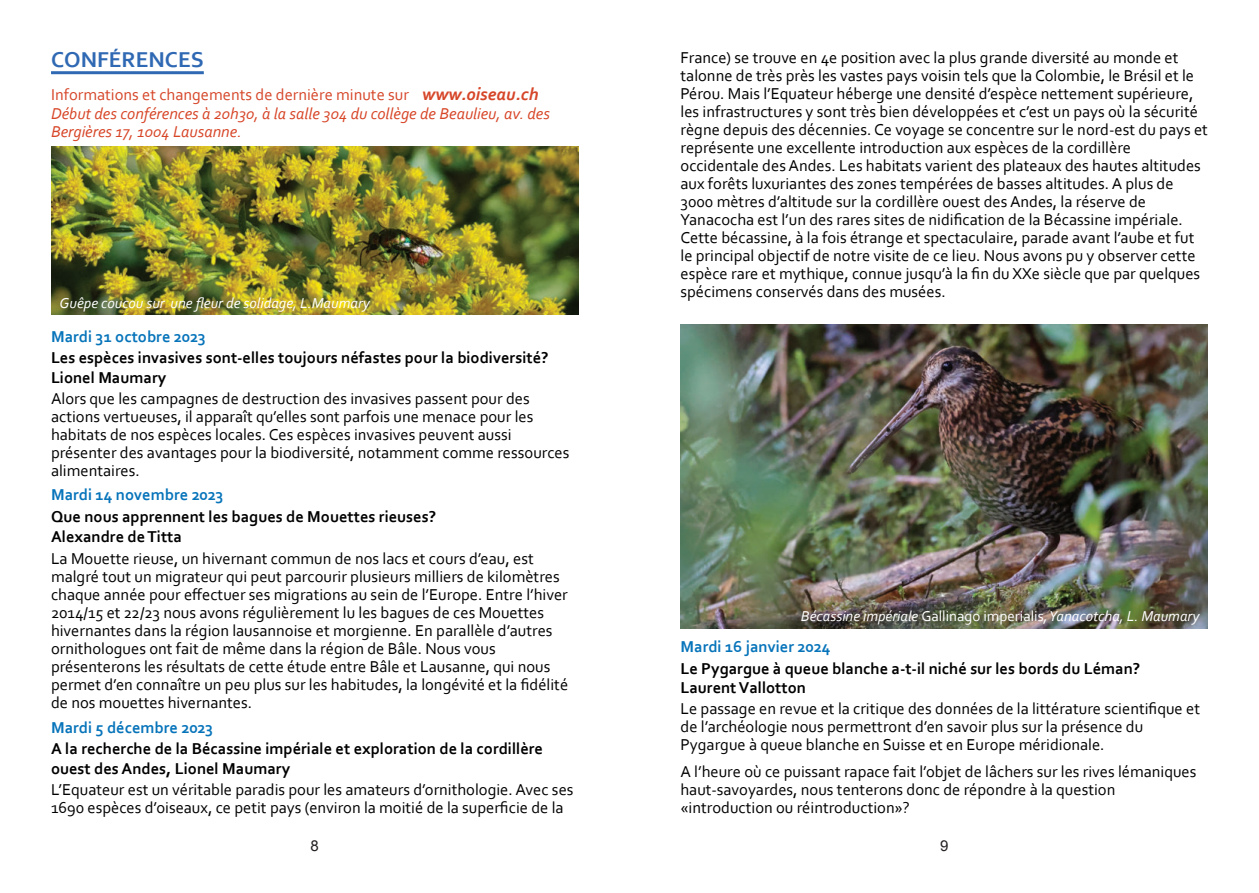
<style>
.page{position:relative;width:1259px;height:893px;background:#fff}
.page>*{position:absolute;margin:0;border:0;box-sizing:border-box;transform-origin:0 0}
.t1{font:700 22.5px "Corbel";color:#2f69b3}
.t2{font:16.5px/18px "Corbel";color:#000001}
.t3{font:700 16.5px/20px "Corbel";color:#000001}
.t4{font:italic 16.5px/19.5px "Corbel";color:#d74527}
.t5{font:700 16.5px "Corbel";color:#0774ba}
.t6{font:italic 15px "Corbel";color:#fff}
.t7{font:15px "Arial";color:#231f20}
.s1{font-style:normal;color:#d64629}
.s2{font-weight:700;font-size:18px;color:#d64629}
.s3{font-style:normal}
</style>
<div class="page">
<hr style="left:51px;top:71px;width:153px;height:3px;background:#2f69b3">
<img style="left:51px;top:147px;width:527px;height:168px">
<img style="left:680px;top:325px;width:528px;height:303px">
<h1 class="t1" style="left:51px;top:46px;width:154px">CONFÉRENCES</h1>
<p class="t4" style="left:51px;top:84px;width:500px"><span class="s1">Informations et changements de dernière minute sur</span> <span class="s2">www.oiseau.ch<br></span>Début des conférences à 20h30, à la salle 304 du collège de Beaulieu, av. des</p>
<p class="t4" style="left:51px;top:122px;width:192px">Bergières 17, 1004 Lausanne.</p>
<p class="t6" style="left:60px;top:294px;width:312px">Guêpe coucou sur une fleur de solidage, L.Maumary</p>
<p class="t5" style="left:51px;top:326px;width:156px">Mardi 31 octobre 2023</p>
<p class="t3" style="left:51px;top:347px;width:499px">Les espèces invasives sont-elles toujours néfastes pour la biodiversité?<br>Lionel Maumary</p>
<p class="t2" style="left:51px;top:389px;width:520px">Alors que les campagnes de destruction des invasives passent pour des actions vertueuses, il apparaît qu’elles sont parfois une menace pour les habitats de nos espèces locales. Ces espèces invasives peuvent aussi présenter des avantages pour la biodiversité, notamment comme ressources alimentaires.</p>
<p class="t5" style="left:51px;top:485px;width:174px">Mardi 14 novembre 2023</p>
<p class="t3" style="left:51px;top:506px;width:386px">Que nous apprennent les bagues de Mouettes rieuses?<br>Alexandre de Titta</p>
<p class="t2" style="left:51px;top:549px;width:519px">La Mouette rieuse, un hivernant commun de nos lacs et cours d’eau, est malgré tout un migrateur qui peut parcourir plusieurs milliers de kilomètres chaque année pour effectuer ses migrations au sein de l’Europe. Entre l’hiver 2014/15 et 22/23 nous avons régulièrement lu les bagues de ces Mouettes hivernantes dans la région lausannoise et morgienne. En parallèle d’autres ornithologues ont fait de même dans la région de Bâle. Nous vous présenterons les résultats de cette étude entre Bâle et Lausanne, qui nous permet d’en connaître un peu plus sur les habitudes, la longévité et la fidélité de nos mouettes hivernantes.</p>
<p class="t5" style="left:51px;top:717px;width:164px">Mardi 5 décembre 2023</p>
<p class="t3" style="left:51px;top:738px;width:493px">A la recherche de la Bécassine impériale et exploration de la cordillère ouest des Andes, Lionel Maumary</p>
<p class="t2" style="left:51px;top:780px;width:524px">L’Equateur est un véritable paradis pour les amateurs d’ornithologie. Avec ses<br>1690 espèces d’oiseaux, ce petit pays (environ la moitié de la superficie de la</p>
<p class="t2" style="left:680px;top:48px;width:529px">France) se trouve en 4e position avec la plus grande diversité au monde et talonne de très près les vastes pays voisin tels que la Colombie, le Brésil et le Pérou. Mais l’Equateur héberge une densité d’espèce nettement supérieure, les infrastructures y sont très bien développées et c’est un pays où la sécurité règne depuis des décennies. Ce voyage se concentre sur le nord-est du pays et représente une excellente introduction aux espèces de la cordillère occidentale des Andes. Les habitats varient des plateaux des hautes altitudes aux forêts luxuriantes des zones tempérées de basses altitudes. A plus de 3000 mètres d’altitude sur la cordillère ouest des Andes, la réserve de Yanacocha est l’un des rares sites de nidification de la Bécassine impériale.<br>Cette bécassine, à la fois étrange et spectaculaire, parade avant l’aube et fut le principal objectif de notre visite de ce lieu. Nous avons pu y observer cette espèce rare et mythique, connue jusqu’à la fin du XXe siècle que par quelques spécimens conservés dans des musées.</p>
<p class="t6" style="left:801px;top:606px;width:400px">Bécassine impériale <span class="s3">Gallinago imperialis</span>,Yanacotcha, L. Maumary</p>
<p class="t5" style="left:680px;top:636px;width:152px">Mardi 16 janvier 2024</p>
<p class="t3" style="left:680px;top:658px;width:461px">Le Pygargue à queue blanche a-t-il niché sur les bords du Léman?<br>Laurent Vallotton</p>
<p class="t2" style="left:680px;top:700px;width:521px">Le passage en revue et la critique des données de la littérature scientifique et de l’archéologie nous permettront d’en savoir plus sur la présence du<br>Pygargue à queue blanche en Suisse et en Europe méridionale.</p>
<p class="t2" style="left:680px;top:763px;width:517px">A l’heure où ce puissant rapace fait l’objet de lâchers sur les rives lémaniques haut-savoyardes, nous tenterons donc de répondre à la question «introduction ou réintroduction»?</p>
<p class="t7" style="left:310px;top:835px;width:10px">8</p>
<p class="t7" style="left:940px;top:835px;width:10px">9</p>
</div>
